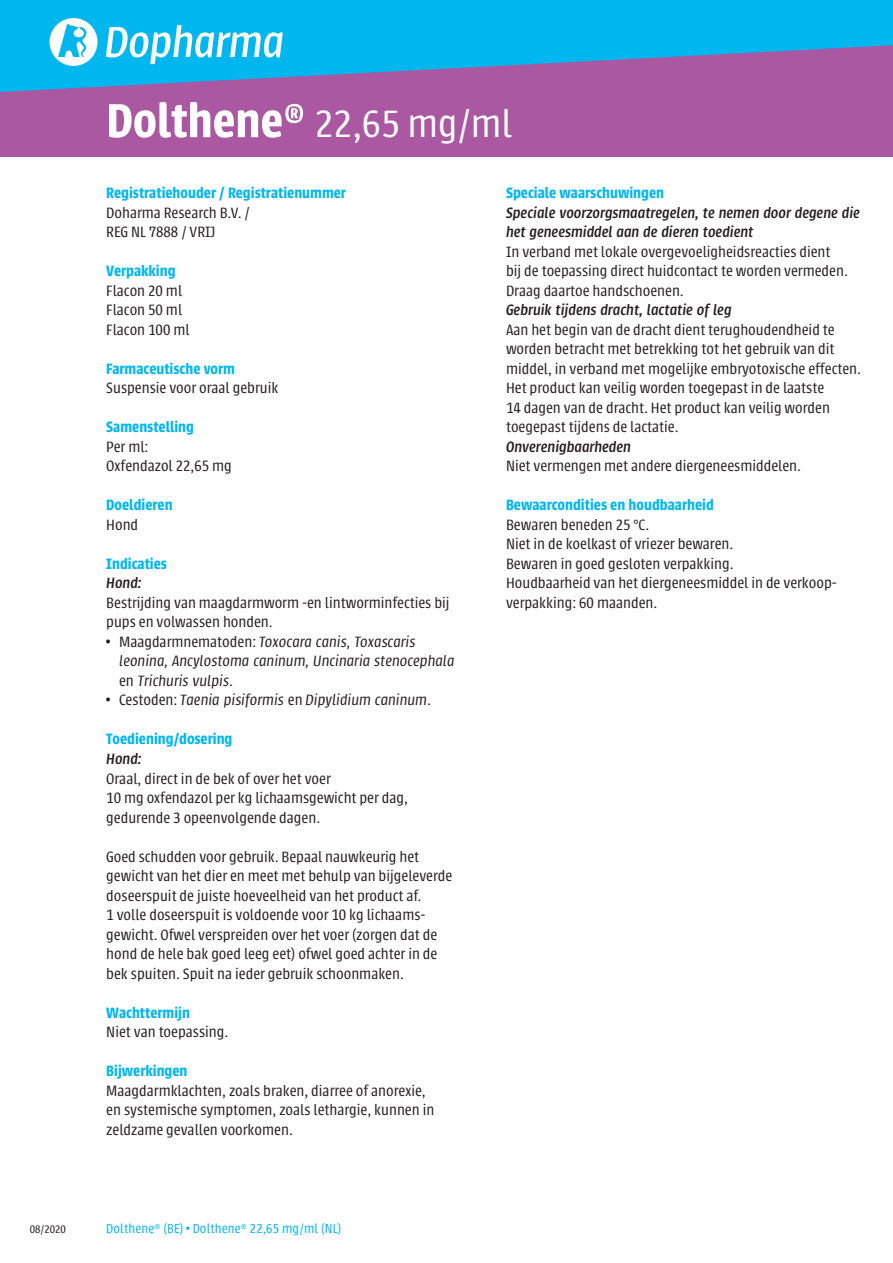
<style>
.page{position:relative;width:893px;height:1263px;background:#fff}
.page>*{position:absolute;margin:0;border:0;box-sizing:border-box;transform-origin:0 0}
.t1{font:300 42px "Urbana";color:#fff}
.Platte_tekst{font:300 16.5px/19.5px "Urbana";color:#231f20}
.Blauw_kopje{font:600 16.5px "Urbana";color:#00b6ef}
.t2{font:italic 300 16.5px/19.5px "Urbana";color:#231f20}
.Platte_tekst-2{font:italic 500 16.5px/19.5px "Urbana";color:#231f20}
.Subkopje{font:300 16.5px/19.5px "Urbana";color:#231f20}
.Subkopje-2{font:italic 500 16.5px "Urbana";color:#231f20}
.t3{font:300 14.25px "Urbana";letter-spacing:.01em;color:#00b6ef}
.t4{font:300 12px "Urbana";color:#231f20}
.s1{font-weight:600;font-size:52.5px}
.s2{font-style:normal}
</style>
<div class="page">
<div style="left:0;top:0;width:893px;height:156px;background:#ab58a3"></div>
<svg style="left:0;top:0;width:893px;height:92px;fill:#00b6ef"></svg>
<svg style="left:106px;top:25px;width:177px;height:39px;background:#51cdf4"></svg>
<svg style="left:50px;top:18px;width:48px;height:48px;background:#8edef7"></svg>
<p class="t4" style="left:30px;top:1223px;width:38px">08/2020</p>
<p class="t1" style="left:106px;top:102px;width:407px"><span class="s1">Dolthene®</span> 22,65 mg/ml</p>
<p class="Blauw_kopje" style="left:106px;top:184px;width:241px">Registratiehouder / Registratienummer</p>
<p class="Platte_tekst" style="left:106px;top:203px;width:145px">Doharma Research B.V. /</p>
<p class="Platte_tekst" style="left:106px;top:223px;width:111px">REG NL 7888 / VRIJ</p>
<p class="Blauw_kopje" style="left:106px;top:262px;width:71px">Verpakking</p>
<p class="Platte_tekst" style="left:106px;top:281px;width:77px">Flacon 20 ml</p>
<p class="Platte_tekst" style="left:106px;top:301px;width:77px">Flacon 50 ml</p>
<p class="Platte_tekst" style="left:106px;top:320px;width:85px">Flacon 100 ml</p>
<p class="Blauw_kopje" style="left:106px;top:360px;width:130px">Farmaceutische vorm</p>
<p class="Platte_tekst" style="left:106px;top:379px;width:174px">Suspensie voor oraal gebruik</p>
<p class="Blauw_kopje" style="left:106px;top:418px;width:89px">Samenstelling</p>
<p class="Platte_tekst" style="left:106px;top:437px;width:44px">Per ml:</p>
<p class="Platte_tekst" style="left:106px;top:457px;width:127px">Oxfendazol 22,65 mg</p>
<p class="Blauw_kopje" style="left:106px;top:496px;width:68px">Doeldieren</p>
<p class="Platte_tekst" style="left:106px;top:515px;width:33px">Hond</p>
<p class="Blauw_kopje" style="left:106px;top:555px;width:62px">Indicaties</p>
<p class="Subkopje-2" style="left:106px;top:574px;width:37px">Hond:</p>
<p class="Subkopje" style="left:106px;top:593px;width:345px">Bestrijding van maagdarmworm -en lintworminfecties bij pups en volwassen honden.</p>
<p class="t2" style="left:119px;top:632px;width:337px;text-indent:-13px"><span class="s2">• Maagdarmnematoden:</span> Toxocara canis, Toxascaris leonina, Ancylostoma caninum, Uncinaria stenocephala <span class="s2">en</span> Trichuris vulpis<span class="s2">.</span></p>
<p class="t2" style="left:106px;top:691px;width:326px"><span class="s2">• Cestoden:</span> Taenia pisiformis <span class="s2">en</span> Dipylidium caninum<span class="s2">.</span></p>
<p class="Blauw_kopje" style="left:106px;top:730px;width:128px">Toediening/dosering</p>
<p class="Subkopje-2" style="left:106px;top:750px;width:37px">Hond:</p>
<p class="Platte_tekst" style="left:106px;top:769px;width:226px">Oraal, direct in de bek of over het voer</p>
<p class="Platte_tekst" style="left:106px;top:788px;width:303px">10 mg oxfendazol per kg lichaamsgewicht per dag, gedurende 3 opeenvolgende dagen.</p>
<p class="Platte_tekst" style="left:106px;top:847px;width:348px">Goed schudden voor gebruik. Bepaal nauwkeurig het gewicht van het dier en meet met behulp van bijgeleverde doseerspuit de juiste hoeveelheid van het product af.</p>
<p class="Platte_tekst" style="left:106px;top:905px;width:321px">1 volle doseerspuit is voldoende voor 10 kg lichaams-</p>
<p class="Platte_tekst" style="left:106px;top:925px;width:333px">gewicht. Ofwel verspreiden over het voer (zorgen dat de hond de hele bak goed leeg eet) ofwel goed achter in de</p>
<p class="Platte_tekst" style="left:106px;top:964px;width:299px">bek spuiten. Spuit na ieder gebruik schoonmaken.</p>
<p class="Blauw_kopje" style="left:106px;top:1003px;width:85px">Wachttermijn</p>
<p class="Platte_tekst" style="left:106px;top:1022px;width:124px">Niet van toepassing.</p>
<p class="Blauw_kopje" style="left:106px;top:1062px;width:83px">Bijwerkingen</p>
<p class="Platte_tekst" style="left:106px;top:1081px;width:330px">Maagdarmklachten, zoals braken, diarree of anorexie, en systemische symptomen, zoals lethargie, kunnen in zeldzame gevallen voorkomen.</p>
<p class="t3" style="left:106px;top:1221px;width:237px">Dolthene® (BE) • Dolthene® 22,65 mg/ml (NL)</p>
<p class="Blauw_kopje" style="left:506px;top:184px;width:160px">Speciale waarschuwingen</p>
<p class="Platte_tekst-2" style="left:506px;top:203px;width:355px">Speciale voorzorgsmaatregelen, te nemen door degene die het geneesmiddel aan de dieren toedient</p>
<p class="Platte_tekst" style="left:506px;top:242px;width:343px">In verband met lokale overgevoeligheidsreacties dient bij de toepassing direct huidcontact te worden vermeden.<br>Draag daartoe handschoenen.</p>
<p class="Platte_tekst-2" style="left:506px;top:301px;width:227px">Gebruik tijdens dracht, lactatie of leg</p>
<p class="Platte_tekst" style="left:506px;top:320px;width:357px">Aan het begin van de dracht dient terughoudendheid te worden betracht met betrekking tot het gebruik van dit middel, in verband met mogelijke embryotoxische effecten.<br>Het product kan veilig worden toegepast in de laatste<br>14 dagen van de dracht. Het product kan veilig worden toegepast tijdens de lactatie.</p>
<p class="Platte_tekst-2" style="left:506px;top:437px;width:126px">Onverenigbaarheden</p>
<p class="Platte_tekst" style="left:506px;top:457px;width:297px">Niet vermengen met andere diergeneesmiddelen.</p>
<p class="Blauw_kopje" style="left:506px;top:496px;width:209px">Bewaarcondities en houdbaarheid</p>
<p class="Platte_tekst" style="left:506px;top:515px;width:145px">Bewaren beneden 25 °C.</p>
<p class="Platte_tekst" style="left:506px;top:535px;width:229px">Niet in de koelkast of vriezer bewaren.</p>
<p class="Platte_tekst" style="left:506px;top:554px;width:229px">Bewaren in goed gesloten verpakking.</p>
<p class="Platte_tekst" style="left:506px;top:574px;width:332px">Houdbaarheid van het diergeneesmiddel in de verkoop-</p>
<p class="Platte_tekst" style="left:506px;top:593px;width:153px">verpakking: 60 maanden.</p>
</div>
